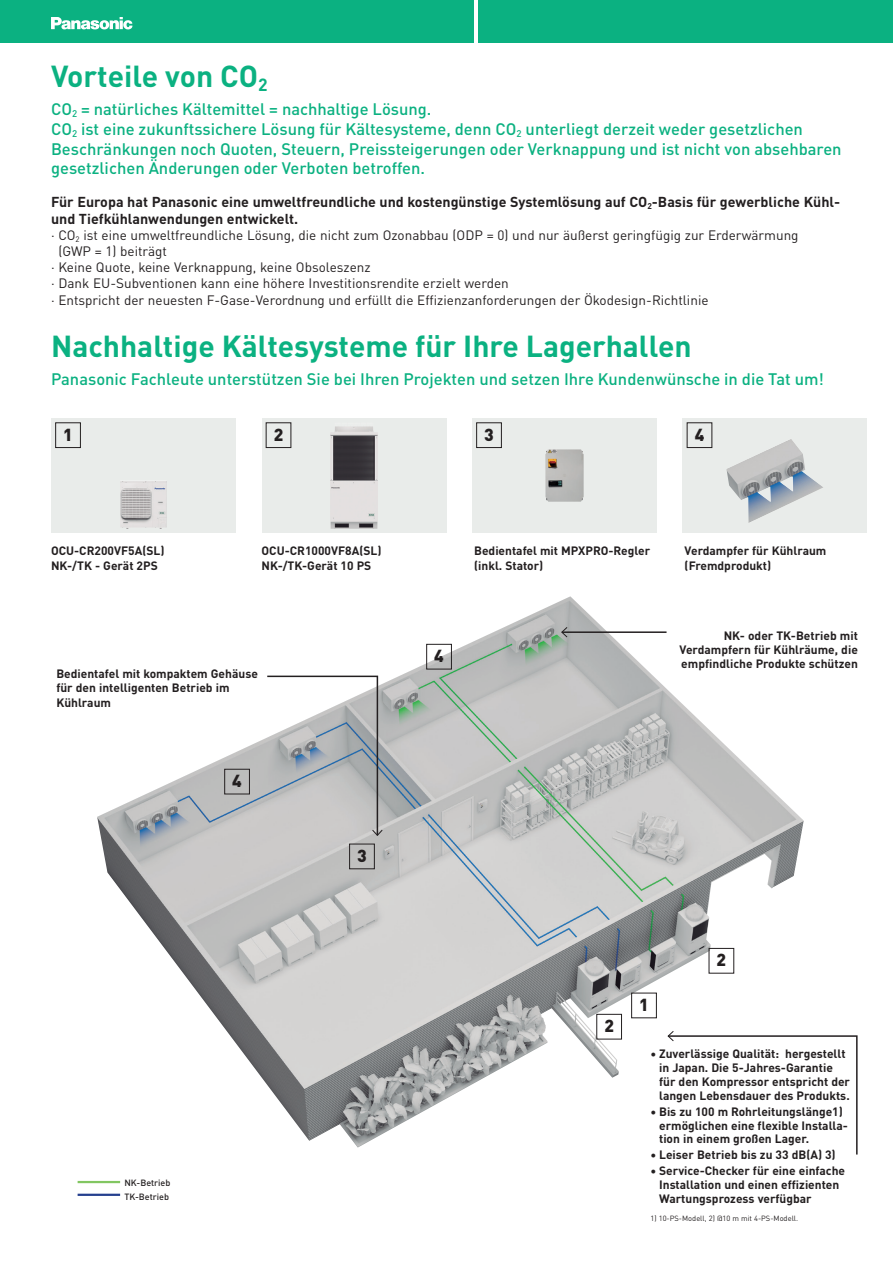
<style>
.page{position:relative;width:893px;height:1263px;background:#fff}
.page>*{position:absolute;margin:0;border:0;box-sizing:border-box;transform-origin:0 0}
.t1{font:700 30px "DIN Pro";color:#0bb181}
.t2{font:900 17.25px "DIN Pro";color:#231f20}
.t3{font:500 16.5px/19.8px "DIN Pro";color:#0bb181}
.t4{font:700 14.25px/17.1px "DIN Pro";color:#231f20}
.t5{font:13.5px "DIN Pro";color:#231f20}
.t6{font:700 12px/14.4px "DIN Pro";color:#231f20}
.t7{font:500 9px/13.5px "DIN Pro";color:#231f20}
.t8{font:7.5px "DIN Pro";color:#231f20}
</style>
<div class="page">
<img style="left:97px;top:596px;width:707px;height:551px">
<div style="left:30px;top:649px;width:221px;height:71px;background:#fff"></div>
<div style="left:703px;top:613px;width:152px;height:44px;background:#fff"></div>
<div style="left:632px;top:1056px;width:210px;height:170px;background:#fff"></div>
<div style="left:665px;top:643px;width:194px;height:31px;background:#fff"></div>
<div style="left:261px;top:418px;width:185px;height:115px;background:#e9ecea"></div>
<div style="left:51px;top:418px;width:185px;height:115px;background:#e9ecea"></div>
<div style="left:682px;top:418px;width:185px;height:115px;background:#e9ecea"></div>
<div style="left:472px;top:418px;width:185px;height:115px;background:#e9ecea"></div>
<div style="left:266px;top:422px;width:25px;height:26px;border:1px solid #231f20"></div>
<div style="left:55px;top:422px;width:26px;height:26px;border:1px solid #231f20"></div>
<div style="left:687px;top:422px;width:25px;height:26px;border:1px solid #231f20"></div>
<div style="left:476px;top:422px;width:26px;height:26px;border:1px solid #231f20"></div>
<img style="left:330px;top:426px;width:48px;height:103px">
<img style="left:120px;top:481px;width:47px;height:48px">
<img style="left:545px;top:449px;width:39px;height:53px">
<img style="left:726px;top:439px;width:97px;height:84px">
<div style="left:0;top:0;width:474px;height:43px;background:#0bb181"></div>
<svg style="left:51px;top:17px;width:81px;height:13px"></svg>
<div style="left:478px;top:0;width:415px;height:43px;background:#0bb181"></div>
<div style="left:596px;top:1014px;width:26px;height:25px;border:1px solid #231f20"></div>
<div style="left:349px;top:844px;width:26px;height:25px;border:1px solid #231f20"></div>
<div style="left:426px;top:644px;width:26px;height:25px;border:1px solid #231f20"></div>
<div style="left:224px;top:769px;width:26px;height:25px;border:1px solid #231f20"></div>
<hr style="left:78px;top:1181px;width:42px;height:2px;background:#82c661">
<hr style="left:78px;top:1194px;width:42px;height:2px;background:#253f8e">
<hr style="left:562px;top:631px;width:104px;height:2px;background:#231f20">
<svg style="left:561px;top:626px;width:7px;height:12px"></svg>
<svg style="left:266px;top:675px;width:117px;height:162px"></svg>
<div style="left:631px;top:993px;width:26px;height:25px;border:1px solid #231f20"></div>
<svg style="left:667px;top:1030px;width:191px;height:125px"></svg>
<h1 class="t1" style="left:51px;top:52px;width:218px">Vorteile von CO<sub>2</sub></h1>
<p class="t3" style="left:51px;top:98px;width:792px">CO<sub>2</sub> = natürliches Kältemittel = nachhaltige Lösung.<br>CO<sub>2</sub> ist eine zukunftssichere Lösung für Kältesysteme, denn CO<sub>2</sub> unterliegt derzeit weder gesetzlichen Beschränkungen noch Quoten, Steuern, Preissteigerungen oder Verknappung und ist nicht von absehbaren gesetzlichen Änderungen oder Verboten betroffen.</p>
<p class="t4" style="left:51px;top:192px;width:791px">Für Europa hat Panasonic eine umweltfreundliche und kostengünstige Systemlösung auf CO<sub>2</sub>-Basis für gewerbliche Kühl&shy;und Tiefkühlanwendungen entwickelt.</p>
<p class="t5" style="left:51px;top:225px;width:749px">· CO<sub>2</sub> ist eine umweltfreundliche Lösung, die nicht zum Ozonabbau (ODP = 0) und nur äußerst geringfügig zur Erderwärmung</p>
<p class="t5" style="left:58px;top:241px;width:110px">(GWP = 1) beiträgt</p>
<p class="t5" style="left:51px;top:257px;width:321px">· Keine Quote, keine Verknappung, keine Obsoleszenz</p>
<p class="t5" style="left:51px;top:273px;width:459px">· Dank EU-Subventionen kann eine höhere Investitionsrendite erzielt werden</p>
<p class="t5" style="left:51px;top:289px;width:659px">· Entspricht der neuesten F-Gase-Verordnung und erfüllt die Effizienzanforderungen der Ökodesign-Richtlinie</p>
<h1 class="t1" style="left:51px;top:323px;width:642px">Nachhaltige Kältesysteme für Ihre Lagerhallen</h1>
<h3 class="t3" style="left:51px;top:368px;width:774px">Panasonic Fachleute unterstützen Sie bei Ihren Projekten und setzen Ihre Kundenwünsche in die Tat um!</h3>
<h2 class="t2" style="left:63px;top:421px;width:11px">1</h2>
<h2 class="t2" style="left:274px;top:421px;width:11px">2</h2>
<h2 class="t2" style="left:484px;top:421px;width:11px">3</h2>
<h2 class="t2" style="left:695px;top:421px;width:11px">4</h2>
<p class="t6" style="left:51px;top:543px;width:115px">OCU-CR200VF5A(SL)<br>NK-/TK - Gerät 2PS</p>
<p class="t6" style="left:261px;top:543px;width:121px">OCU-CR1000VF8A(SL)<br>NK-/TK-Gerät 10 PS</p>
<p class="t6" style="left:474px;top:543px;width:178px">Bedientafel mit MPXPRO-Regler (inkl. Stator)</p>
<p class="t6" style="left:685px;top:543px;width:143px">Verdampfer für Kühlraum (Fremdprodukt)</p>
<p class="t6" style="left:56px;top:666px;width:203px">Bedientafel mit kompaktem Gehäuse für den intelligenten Betrieb im<br>Kühlraum</p>
<h2 class="t2" style="left:232px;top:767px;width:11px">4</h2>
<h2 class="t2" style="left:434px;top:642px;width:11px">4</h2>
<h2 class="t2" style="left:357px;top:842px;width:11px">3</h2>
<p class="t7" style="left:124px;top:1175px;width:48px">NK-Betrieb<br>TK-Betrieb</p>
<p class="t6" style="left:680px;top:627px;width:180px;text-align:justify;text-indent:44px">NK- oder TK-Betrieb mit Verdampfern für Kühlräume, die empfindliche Produkte schützen</p>
<h2 class="t2" style="left:604px;top:1012px;width:11px">2</h2>
<h2 class="t2" style="left:639px;top:991px;width:11px">1</h2>
<h2 class="t2" style="left:717px;top:946px;width:11px">2</h2>
<p class="t6" style="left:659px;top:1046px;width:192px;line-height:13.8px;text-indent:-9px">• Zuverlässige Qualität: hergestellt in Japan. Die 5-Jahres-Garantie für den Kompressor entspricht der langen Lebensdauer des Produkts.</p>
<p class="t6" style="left:659px;top:1104px;width:190px;line-height:13.8px;text-indent:-9px">• Bis zu 100 m Rohrleitungslänge1) ermöglichen eine flexible Installa&shy;tion in einem großen Lager.</p>
<p class="t6" style="left:651px;top:1147px;width:187px">• Leiser Betrieb bis zu 33 dB(A) 3)</p>
<p class="t6" style="left:659px;top:1163px;width:188px;line-height:13.8px;text-indent:-9px">• Service-Checker für eine einfache<br>Installation und einen effizienten<br>Wartungsprozess verfügbar</p>
<p class="t8" style="left:651px;top:1212px;width:149px">1) 10-PS-Modell, 2) @10 m mit 4-PS-Modell.</p>
</div>
